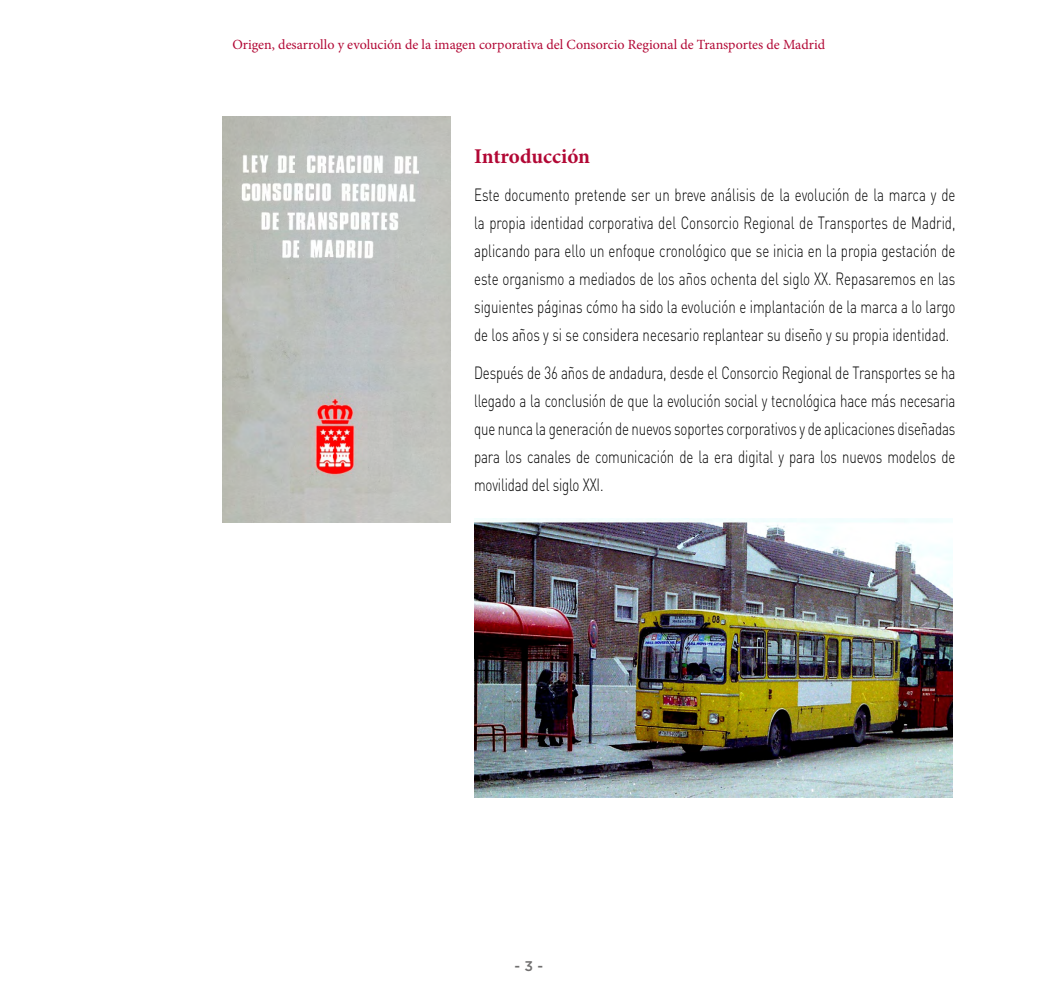
<style>
.page{position:relative;width:1042px;height:993px;background:#fff}
.page>*{position:absolute;margin:0;border:0;box-sizing:border-box;transform-origin:0 0}
.Tits1{font:700 21px "Minion Pro";letter-spacing:-.005em;color:#b20835}
.Texto_corrido{font:300 17.5px/28px "DINOT";letter-spacing:-.01em;color:#000;text-align:justify;scale:.76 1}
.t1{font:14px "Minion Pro";color:#b20835}
.t2{font:500 14px "Gotham";color:#706f6f}
</style>
<div class="page">
<img style="left:223px;top:117px;width:228px;height:405px">
<img style="left:474px;top:518px;width:478px;height:279px">
<p class="t1" style="left:232px;top:35px;width:594px">Origen, desarrollo y evolución de la imagen corporativa del Consorcio Regional de Transportes de Madrid</p>
<p class="Tits1" style="left:474px;top:141px;width:117px">Introducción</p>
<p class="Texto_corrido" style="left:474px;top:180px;width:635px">Este documento pretende ser un breve análisis de la evolución de la marca y de la propia identidad corporativa del Consorcio Regional de Transportes de Madrid, aplicando para ello un enfoque cronológico que se inicia en la propia gestación de este organismo a mediados de los años ochenta del siglo XX. Repasaremos en las siguientes páginas cómo ha sido la evolución e implantación de la marca a lo largo de los años y si se considera necesario replantear su diseño y su propia identidad.</p>
<p class="Texto_corrido" style="left:474px;top:358px;width:635px">Después de 36 años de andadura, desde el Consorcio Regional de Transportes se ha llegado a la conclusión de que la evolución social y tecnológica hace más necesaria que nunca la generación de nuevos soportes corporativos y de aplicaciones diseñadas para los canales de comunicación de la era digital y para los nuevos modelos de movilidad del siglo XXI.</p>
<p class="t2" style="left:514px;top:958px;width:30px">- 3 -</p>
</div>
